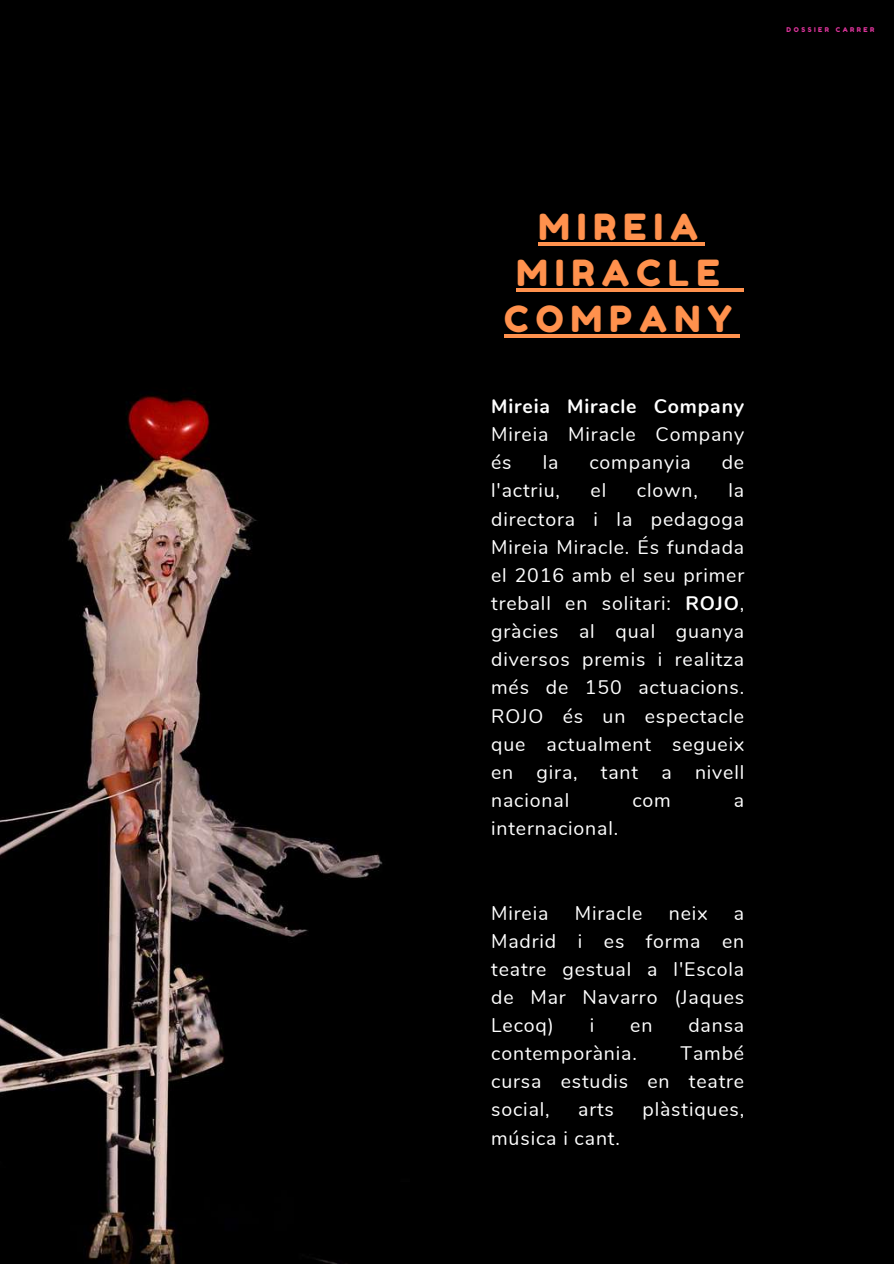
<style>
.page{position:relative;width:894px;height:1264px;background:#fff}
.page>*{position:absolute;margin:0;border:0;box-sizing:border-box;transform-origin:0 0}
.t1{font:36px/46.2px "Fredoka One";letter-spacing:.2em;color:#ff914d;text-align:center}
.t2{font:19.5px/28.2px "Nunito";letter-spacing:.045em;color:#fff}
.t3{font:700 19.5px "Nunito";letter-spacing:.045em;color:#fff}
.t4{font:6.6px "Fredoka One";letter-spacing:.38em;color:#db349a}
.s1{font-weight:700}
</style>
<div class="page">
<div style="left:0;top:0;width:893px;height:1263px;background:#000"></div>
<img style="left:0;top:395px;width:383px;height:868px">
<hr style="left:538px;top:242px;width:167px;height:3px;background:#ff914d">
<hr style="left:516px;top:288px;width:210px;height:3px;background:#ff914d">
<hr style="left:726px;top:288px;width:17px;height:3px;background:#ff914d">
<hr style="left:504px;top:334px;width:235px;height:3px;background:#ff914d">
<p class="t4" style="left:786px;top:26px;width:89px">DOSSIER CARRER</p>
<h1 class="t1" style="left:504px;top:203px;width:230px">MIREIA<br>MIRACLE<br>COMPANY</h1>
<p class="t3" style="left:491px;top:393px;width:254px">Mireia Miracle Company</p>
<p class="t2" style="left:491px;top:420px;width:254px">Mireia Miracle Company é s</p>
<p class="t2" style="left:542px;top:449px;width:17px">la</p>
<p class="t2" style="left:589px;top:449px;width:103px">companyia</p>
<p class="t2" style="left:721px;top:449px;width:24px">de</p>
<p class="t2" style="left:491px;top:477px;width:70px">l'actriu,</p>
<p class="t2" style="left:590px;top:477px;width:17px">el</p>
<p class="t2" style="left:636px;top:477px;width:62px">clown,</p>
<p class="t2" style="left:491px;top:477px;width:254px;text-align:justify;text-indent:237px">la directora i la pedagoga Mireia Miracle. És fundada el 2016 amb el seu primer treball en solitari: <span class="s1">ROJO</span>, gràcies al qual guanya diversos premis i realitza més de 150 actuacions.<br>ROJO és un espectacle que actualment segueix en gira, tant a nivell nacional</p>
<p class="t2" style="left:632px;top:786px;width:40px">com</p>
<p class="t2" style="left:733px;top:786px;width:12px">a</p>
<p class="t2" style="left:491px;top:814px;width:129px">internacional.</p>
<p class="t2" style="left:491px;top:899px;width:59px">Mireia</p>
<p class="t2" style="left:574px;top:899px;width:69px">Miracle</p>
<p class="t2" style="left:668px;top:899px;width:40px">neix</p>
<p class="t2" style="left:491px;top:899px;width:254px;text-align:justify;text-indent:243px">a Madrid i es forma en teatre gestual a l'Escola de Mar Navarro (Jaques Lecoq)</p>
<p class="t2" style="left:589px;top:1011px;width:6px">i</p>
<p class="t2" style="left:630px;top:1011px;width:24px">en</p>
<p class="t2" style="left:688px;top:1011px;width:57px">dansa</p>
<p class="t2" style="left:491px;top:1039px;width:147px">contemporània.</p>
<p class="t2" style="left:491px;top:1039px;width:254px;text-indent:189px">També cursa estudis en teatre social,</p>
<p class="t2" style="left:578px;top:1095px;width:37px">arts</p>
<p class="t2" style="left:642px;top:1095px;width:103px">plàstiques,</p>
<p class="t2" style="left:491px;top:1124px;width:130px">música i cant.</p>
</div>
